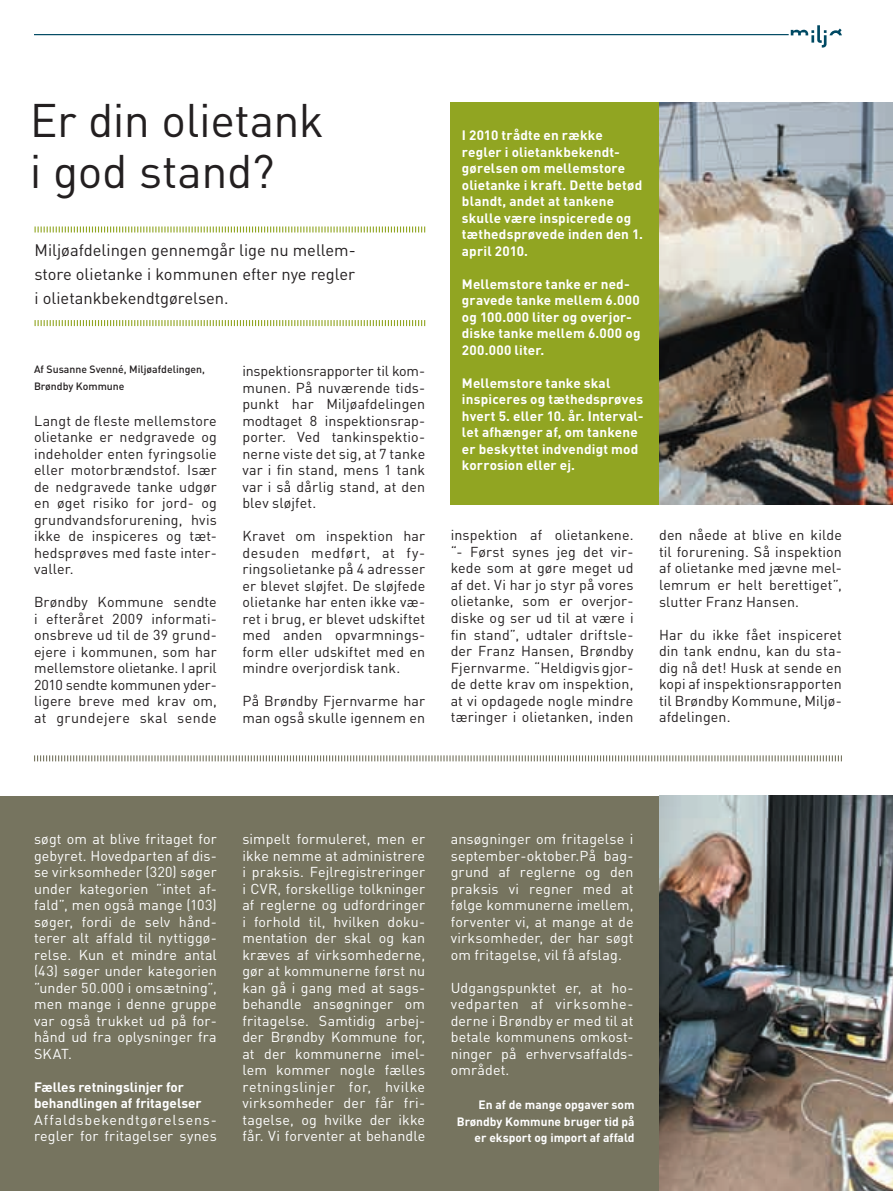
<style>
.page{position:relative;width:893px;height:1191px;background:#fff}
.page>*{position:absolute;margin:0;border:0;box-sizing:border-box;transform-origin:0 0}
.t1{font:46.5px/51px "DIN";letter-spacing:-.01em;color:#231f20}
.t2{font:16.5px/24px "DIN";color:#231f20;text-align:justify}
.t3{font:14.25px/16.5px "DIN";letter-spacing:.01em;color:#231f20;text-align:justify}
.t4{font:14.25px/16.5px "DIN";letter-spacing:.01em;color:#fff;text-align:justify}
.t5{font:14.25px/16.5px "DIN";letter-spacing:.035em;color:#fff}
.t6{font:700 13.5px/16.5px "DIN";letter-spacing:.01em;color:#fff}
.t7{font:700 12px/16.5px "DIN";color:#fff;text-align:right}
.t8{font:500 10.5px/16.5px "DIN";color:#231f20}
</style>
<div class="page">
<div style="left:451px;top:102px;width:208px;height:403px;background:#91a522"></div>
<div style="left:0;top:796px;width:893px;height:395px;background:#76745f"></div>
<hr style="left:34px;top:34px;width:755px;height:1px;background:#004963">
<svg style="left:791px;top:25px;width:51px;height:23px"></svg>
<div style="left:829px;top:37px;width:36px;height:8px;background:#fff"></div>
<svg style="left:35px;top:226px;width:390px;height:6px"></svg>
<svg style="left:35px;top:320px;width:390px;height:6px"></svg>
<img style="left:659px;top:102px;width:234px;height:402px">
<img style="left:659px;top:796px;width:234px;height:395px">
<svg style="left:34px;top:755px;width:808px;height:7px"></svg>
<h1 class="t1" style="left:30px;top:94px;width:296px">Er din olietank i god stand?</h1>
<p class="t2" style="left:35px;top:238px;width:323px">Miljøafdelingen gennemgår lige nu mellem&shy;store olietanke i kommunen efter nye regler i olietankbekendtgørelsen.</p>
<p class="t8" style="left:34px;top:361px;width:172px">Af Susanne Svenné, M iljøafdelingen,<br>Brøndby Kommune</p>
<p class="t3" style="left:34px;top:412px;width:184px">Langt de fleste mellemstore olietanke er nedgravede og indeholder enten fyringsolie eller motorbrændstof. Især de nedgravede tanke udgør en øget risiko for jord- og grundvandsforurening, hvis ikke de inspiceres og tæt&shy;hedsprøves med faste inter&shy;valler.</p>
<p class="t3" style="left:34px;top:593px;width:184px">Brøndby Kommune sendte i efteråret 2009 informati&shy;onsbreve ud til de 39 grund&shy;ejere i kommunen, som har mellemstore olietanke. I april 2010 sendte kommunen yder&shy;ligere breve med krav om, at grundejere skal sende</p>
<p class="t3" style="left:242px;top:362px;width:184px">inspektionsrapporter til kom&shy;munen. På nuværende tids&shy;punkt har Miljøafdelingen modtaget 8 inspektionsrap&shy;porter. Ved tankinspektio&shy;nerne viste det sig, at 7 tanke var i fin stand, mens 1 tank var i så dårlig stand, at den blev sløjfet.</p>
<p class="t3" style="left:242px;top:527px;width:184px">Kravet om inspektion har desuden medført, at fy&shy;ringsolietanke på 4 adresser er blevet sløjfet. De sløjfede olietanke har enten ikke væ&shy;ret i brug, er blevet udskiftet med anden opvarmnings&shy;form eller udskiftet med en mindre overjordisk tank.</p>
<p class="t3" style="left:242px;top:692px;width:184px">På Brøndby Fjernvarme har man også skulle igennem en</p>
<p class="t6" style="left:462px;top:126px;width:183px">I 2010 trådte en række regler i olietankbekendt&shy;gørelsen om mellemstore olietanke i kraft. Dette betød blandt, andet at tankene skulle være inspicerede og tæthedsprøvede inden den 1. april 2010.</p>
<p class="t6" style="left:462px;top:275px;width:180px">Mellemstore tanke er ned&shy;gravede tanke mellem 6.000 og 100.000 liter og overjor&shy;diske tanke mellem 6.000 og<br>200.000 liter.</p>
<p class="t6" style="left:462px;top:374px;width:183px">Mellemstore tanke skal inspiceres og tæthedsprøves hvert 5. eller 10. år. Interval&shy;let afhænger af, om tankene er beskyttet indvendigt mod korrosion eller ej.</p>
<p class="t3" style="left:451px;top:527px;width:184px">inspektion af olietankene. “- Først synes jeg det vir&shy;kede som at gøre meget ud af det. Vi har jo styr på vores olietanke, som er overjor&shy;diske og ser ud til at være i fin stand”, udtaler driftsle&shy;der Franz Hansen, Brøndby Fjernvarme. “Heldigvis gjor&shy;de dette krav om inspektion, at vi opdagede nogle mindre tæringer i olietanken, inden</p>
<p class="t3" style="left:659px;top:527px;width:184px">den nåede at blive en kilde til forurening. Så inspektion af olietanke med jævne mel&shy;lemrum er helt berettiget”, slutter Franz Hansen.</p>
<p class="t3" style="left:659px;top:626px;width:184px">Har du ikke fået inspiceret din tank endnu, kan du sta&shy;dig nå det! Husk at sende en kopi af inspektionsrapporten til Brøndby Kommune, Miljø&shy;afdelingen.</p>
<p class="t4" style="left:34px;top:830px;width:184px">søgt om at blive fritaget for gebyret. Hovedparten af dis&shy;se virksomheder (320) søger under kategorien ”intet af&shy;fald”, men også mange (103) søger, fordi de selv hånd&shy;terer alt affald til nyttiggø&shy;relse. Kun et mindre antal (43) søger under kategorien ”under 50.000 i omsætning”, men mange i denne gruppe var også trukket ud på for&shy;hånd ud fra oplysninger fra SKAT.</p>
<p class="t6" style="left:34px;top:1078px;width:169px">Fælles retningslinjer for behandlingen af fritagelser</p>
<p class="t5" style="left:34px;top:1111px;width:184px">Affaldsbekendtgørelsens&shy;regler for fritagelser synes</p>
<p class="t4" style="left:242px;top:830px;width:184px">simpelt formuleret, men er ikke nemme at administrere i praksis. Fejlregistreringer i CVR, forskellige tolkninger af reglerne og udfordringer i forhold til, hvilken doku&shy;mentation der skal og kan kræves af virksomhederne, gør at kommunerne først nu kan gå i gang med at sags&shy;behandle ansøgninger om fritagelse. Samtidig arbej&shy;der Brøndby Kommune for, at der kommunerne imel&shy;lem kommer nogle fælles retningslinjer for, hvilke virksomheder der får fri&shy;tagelse, og hvilke der ikke får. Vi forventer at behandle</p>
<p class="t4" style="left:451px;top:830px;width:184px">ansøgninger om fritagelse i september-oktober.På bag&shy;grund af reglerne og den praksis vi regner med at følge kommunerne imellem, forventer vi, at mange at de virksomheder, der har søgt om fritagelse, vil få afslag.</p>
<p class="t4" style="left:451px;top:979px;width:184px">Udgangspunktet er, at ho&shy;vedparten af virksomhe&shy;derne i Brøndby er med til at betale kommunens omkost&shy;ninger på erhvervsaffalds&shy;området.</p>
<p class="t7" style="left:457px;top:1096px;width:179px">En af de mange opgaver som<br>Brøndby Kommune bruger tid på er eksport og import af affald</p>
</div>
